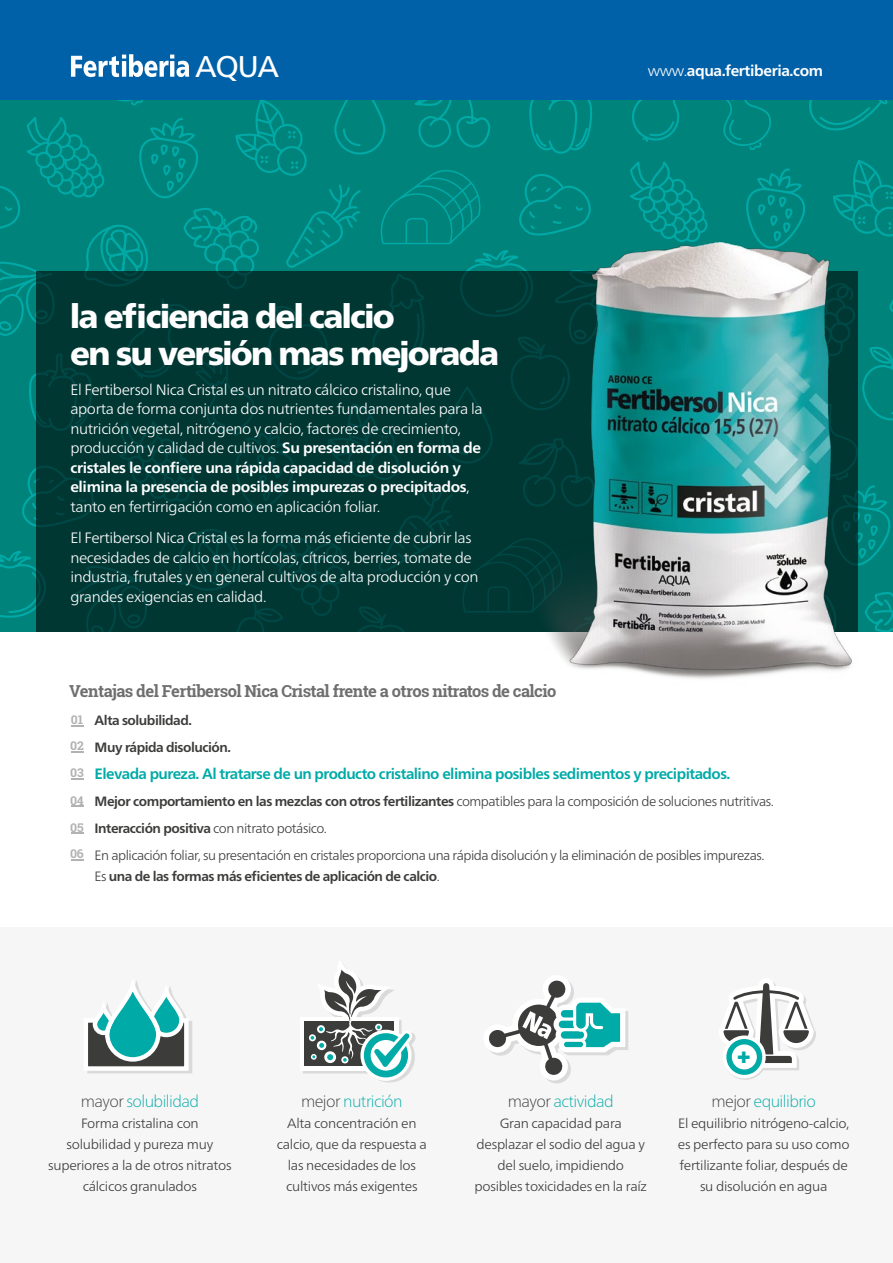
<style>
.page{position:relative;width:893px;height:1263px;background:#fff}
.page>*{position:absolute;margin:0;border:0;box-sizing:border-box;transform-origin:0 0}
.t1{font:900 33px/37.5px "Frutiger Neue LTW1 G";letter-spacing:-.05em;color:#fff}
.t2{font:29.85px "Frutiger Neue LTW1 G";color:#fff}
.t3{font:900 condensed 21px "Frutiger Neue LTW1 G";color:#00aaa7}
.t4{font:700 16.5px "Roboto Slab";letter-spacing:-.035em;color:#706f6f}
.t5{font:100 16.5px "Frutiger Neue LTW1 G";letter-spacing:-.035em;color:#00aaa7}
.t6{font:700 15.3px "Frutiger Neue LTW1 G";letter-spacing:-.025em;color:#fff}
.t7{font:300 15px/19.5px "Frutiger Neue LTW1 G";letter-spacing:-.025em;color:#fff}
.t8{font:700 15px "Frutiger Neue LTW1 G";letter-spacing:-.035em;color:#00aaa7}
.t9{font:300 13.5px/21px "Frutiger Neue LTW1 G";letter-spacing:-.02em;color:#3c3c3b;text-align:center}
.t10{font:700 13.5px/27px "Frutiger Neue LTW1 G";letter-spacing:-.035em;color:#3c3c3b}
.t11{font:700 12px "Roboto Slab";letter-spacing:-.015em;color:#b3b2b2}
.s1{font-weight:300}
.s2{font-weight:700}
.s3{color:#3c3c3b}
</style>
<div class="page">
<svg style="left:0;top:100px;width:893px;height:531px;background:#00867f"></svg>
<svg style="left:36px;top:271px;width:395px;height:360px;background:#003834"></svg>
<div style="left:0;top:928px;width:893px;height:335px;background:#f6f6f6"></div>
<div style="left:0;top:0;width:893px;height:100px;background:#0060a8"></div>
<svg style="left:71px;top:54px;width:118px;height:23px"></svg>
<img style="left:431px;top:116px;width:462px;height:563px">
<svg style="left:489px;top:980px;width:139px;height:103px"></svg>
<div style="left:300px;top:1017px;width:98px;height:53px;background:#fff"></div>
<div style="left:84px;top:1018px;width:105px;height:53px;background:#fff"></div>
<svg style="left:87px;top:981px;width:105px;height:92px"></svg>
<svg style="left:303px;top:964px;width:113px;height:118px"></svg>
<div style="left:375px;top:1024px;width:7px;height:7px;border:2px solid #fff;border-radius:50%"></div>
<div style="left:326px;top:1053px;width:9px;height:9px;background:#00aaa7;border-radius:50%"></div>
<div style="left:324px;top:1051px;width:12px;height:12px;border:3px solid #fff;border-radius:50%"></div>
<svg style="left:724px;top:1037px;width:43px;height:43px"></svg>
<div style="left:723px;top:1035px;width:43px;height:43px;background:#fff;border-radius:50%"></div>
<svg style="left:723px;top:982px;width:93px;height:95px"></svg>
<svg style="left:71px;top:725px;width:12px;height:1px"></svg>
<svg style="left:71px;top:751px;width:12px;height:2px"></svg>
<svg style="left:71px;top:778px;width:12px;height:2px"></svg>
<svg style="left:71px;top:806px;width:12px;height:1px"></svg>
<svg style="left:71px;top:833px;width:12px;height:1px"></svg>
<svg style="left:71px;top:859px;width:12px;height:2px"></svg>
<h2 class="t2" style="left:195px;top:49px;width:86px">AQUA</h2>
<p class="t6" style="left:648px;top:62px;width:177px"><span class="s1">www.</span>aqua.fertiberia.com</p>
<h1 class="t1" style="left:70px;top:297px;width:430px">la eficiencia del calcio<br>en su versión mas mejorada</h1>
<p class="t7" style="left:70px;top:380px;width:414px">El Fertibersol Nica Cristal es un nitrato cálcico cristalino, que aporta de forma conjunta dos nutrientes fundamentales para la nutrición vegetal, nitrógeno y calcio, factores de crecimiento, producción y calidad de cultivos. <span class="s2">Su presentación en forma de cristales le confiere una rápida capacidad de disolución y elimina la presencia de posibles impurezas o precipitados</span>, tanto en fertirrigación como en aplicación foliar.</p>
<p class="t7" style="left:70px;top:528px;width:410px">El Fertibersol Nica Cristal es la forma más eficiente de cubrir las necesidades de calcio en hortícolas, cítricos, berries, tomate de industria, frutales y en general cultivos de alta producción y con grandes exigencias en calidad.</p>
<p class="t4" style="left:69px;top:680px;width:489px">Ventajas del Fertibersol Nica Cristal frente a otros nitratos de calcio</p>
<p class="t11" style="left:71px;top:711px;width:14px">01</p>
<p class="t11" style="left:70px;top:738px;width:15px">02</p>
<p class="t11" style="left:70px;top:765px;width:15px">03</p>
<p class="t11" style="left:70px;top:792px;width:15px">04</p>
<p class="t11" style="left:70px;top:819px;width:15px">05</p>
<p class="t11" style="left:70px;top:846px;width:15px">06</p>
<p class="t10" style="left:95px;top:707px;width:138px">Alta solubilidad.<br>Muy rápida disolución.</p>
<p class="t8" style="left:95px;top:765px;width:637px">Elevada pureza. Al tratarse de un producto cristalino elimina posibles sedimentos y precipitados.</p>
<p class="t9" style="left:95px;top:788px;width:681px;line-height:27px;text-align:left"><span class="s2">Mejor comportamiento en las mezclas con otros fertilizantes</span> compatibles para la composición de soluciones nutritivas.<br><span class="s2">Interacción positiva</span> con nitrato potásico.<br>En aplicación foliar, su presentación en cristales proporciona una rápida disolución y la eliminación de posibles impurezas.</p>
<p class="t10" style="left:95px;top:863px;width:347px"><span class="s1">Es</span> una de las formas más eficientes de aplicación de calcio<span class="s1">.</span></p>
<p class="t5" style="left:81px;top:1091px;width:120px"><span class="s3">mayor</span> solubilidad</p>
<p class="t9" style="left:48px;top:1113px;width:185px">Forma cristalina con solubilidad y pureza muy superiores a la de otros nitratos cálcicos granulados</p>
<p class="t5" style="left:301px;top:1091px;width:103px"><span class="s3">mejor</span> nutrición</p>
<p class="t9" style="left:277px;top:1113px;width:152px">Alta concentración en calcio, que da respuesta a las necesidades de los cultivos más exigentes</p>
<p class="t5" style="left:508px;top:1091px;width:107px"><span class="s3">mayor</span> actividad</p>
<p class="t9" style="left:475px;top:1113px;width:174px">Gran capacidad para desplazar el sodio del agua y del suelo, impidiendo posibles toxicidades en la raíz</p>
<h3 class="t3" style="left:737px;top:1042px;width:15px">+</h3>
<p class="t5" style="left:711px;top:1091px;width:106px"><span class="s3">mejor</span> equilibrio</p>
<p class="t9" style="left:678px;top:1113px;width:173px">El equilibrio nitrógeno-calcio, es perfecto para su uso como fertilizante foliar, después de su disolución en agua</p>
</div>
